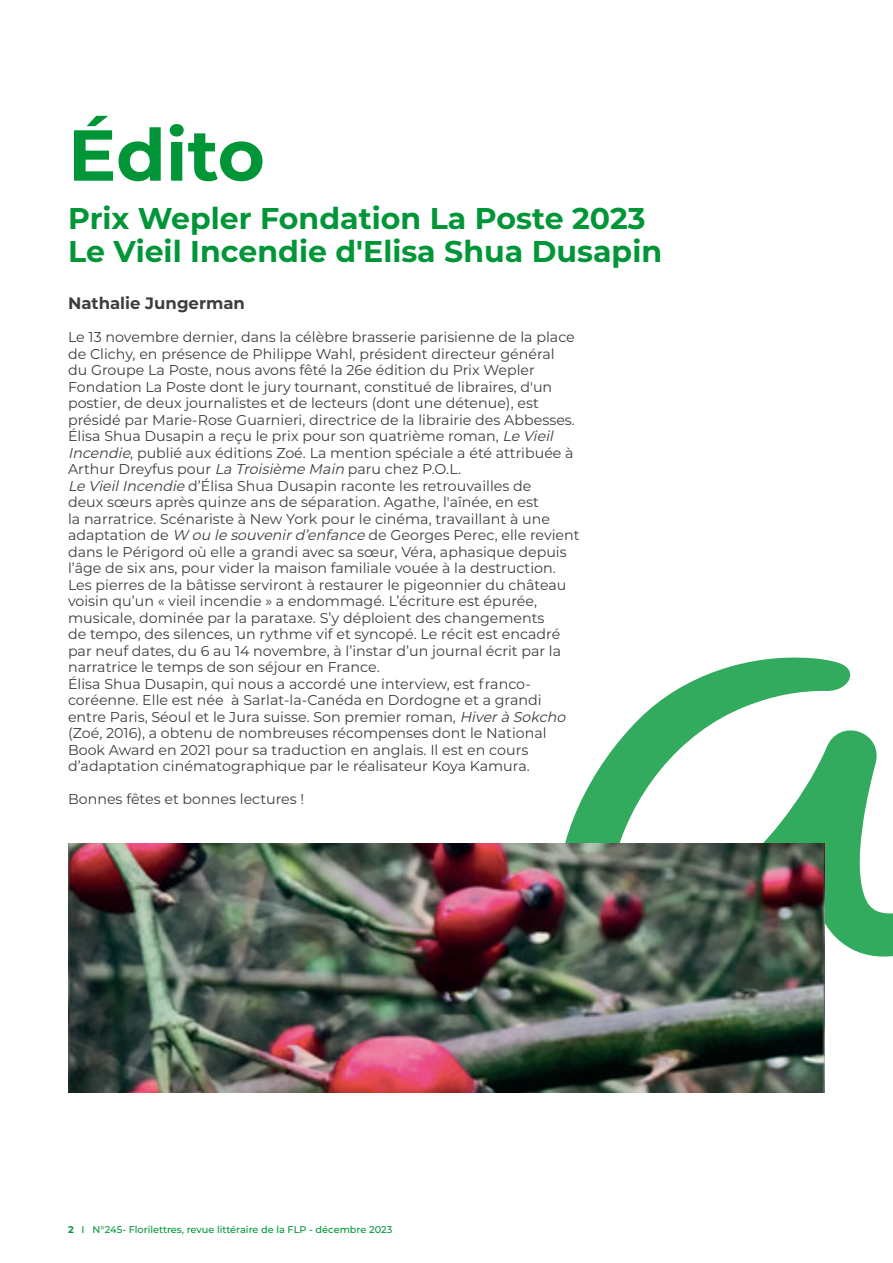
<style>
.page{position:relative;width:893px;height:1263px;background:#fff}
.page>*{position:absolute;margin:0;border:0;box-sizing:border-box;transform-origin:0 0}
.TITRE1{font:700 72px "Montserrat";color:#009638}
.TITRE1-2{font:700 30px/33px "Montserrat";color:#009638}
.TITRE3{font:700 16.5px "Montserrat";color:#3e3e3f}
.TEXTE_COURANT{font:14.25px/16.5px "Montserrat";color:#3e3e3f}
.t1{font:500 9.75px "Montserrat";color:#009638}
.s1{font-style:italic}
.s2{font-weight:700}
</style>
<div class="page">
<svg style="left:565px;top:657px;width:328px;height:300px"></svg>
<img style="left:68px;top:843px;width:757px;height:249px">
<p class="TITRE1" style="left:68px;top:103px;width:198px">Édito</p>
<p class="TITRE1-2" style="left:68px;top:200px;width:596px">Prix Wepler Fondation La Poste 2023<br>Le Vieil Incendie d'Elisa Shua Dusapin</p>
<p class="TITRE3" style="left:68px;top:291px;width:178px">Nathalie Jungerman</p>
<p class="TEXTE_COURANT" style="left:68px;top:328px;width:508px">Le 13 novembre dernier, dans la célèbre brasserie parisienne de la place de Clichy, en présence de Philippe Wahl, président directeur général du Groupe La Poste, nous avons fêté la 26e édition du Prix Wepler Fondation La Poste dont le jury tournant, constitué de libraires, d'un postier, de deux journalistes et de lecteurs (dont une détenue), est présidé par Marie-Rose Guarnieri, directrice de la librairie des Abbesses.<br>Élisa Shua Dusapin a reçu le prix pour son quatrième roman, <span class="s1">Le Vieil Incendie</span>, publié aux éditions Zoé. La mention spéciale a été attribuée à Arthur Dreyfus pour <span class="s1">La Troisième Main</span> paru chez P.O.L.</p>
<p class="TEXTE_COURANT" style="left:68px;top:477px;width:513px"><span class="s1">Le VieilIncendie</span> d’Élisa Shua Dusapin raconte les retrouvailles de<br>deux sœurs après quinze ans de séparation. Agathe, l'aînée, en est<br>la narratrice. Scénariste à New York pour le cinéma, travaillant à une adaptation de <span class="s1">W ou le souvenird’enfance</span> de Georges Perec, elle revient dans le Périgord où elle a grandi avec sa sœur, Véra, aphasique depuis l’âge de six ans, pour vider la maison familiale vouée à la destruction.<br>Les pierres de la bâtisse serviront à restaurer le pigeonnier du château voisin qu’un « vieil incendie » a endommagé. L’écriture est épurée, musicale, dominée par la parataxe. S’y déploient des changements<br>de tempo, des silences, un rythme vif et syncopé. Le récit est encadré par neuf dates, du 6 au 14 novembre, à l’instar d’un journal écrit par la narratrice le temps de son séjour en France.</p>
<p class="TEXTE_COURANT" style="left:68px;top:675px;width:503px">Élisa Shua Dusapin, qui nous a accordé une interview, est franco&shy;coréenne. Elle est née à Sarlat-la-Canéda en Dordogne et a grandi entre Paris, Séoul et le Jura suisse. Son premier roman, <span class="s1">Hiverà Sokcho </span>(Zoé, 2016), a obtenu de nombreuses récompenses dont le National Book Award en 2021 pour sa traduction en anglais. Il est en cours d’adaptation cinématographique par le réalisateur Koya Kamura.</p>
<p class="TEXTE_COURANT" style="left:68px;top:790px;width:238px">Bonnes fêtes et bonnes lectures !</p>
<p class="t1" style="left:68px;top:1223px;width:326px"><span class="s2">2</span> I N°245- Florilettres, revue littéraire de la FLP - décembre 2023</p>
</div>
